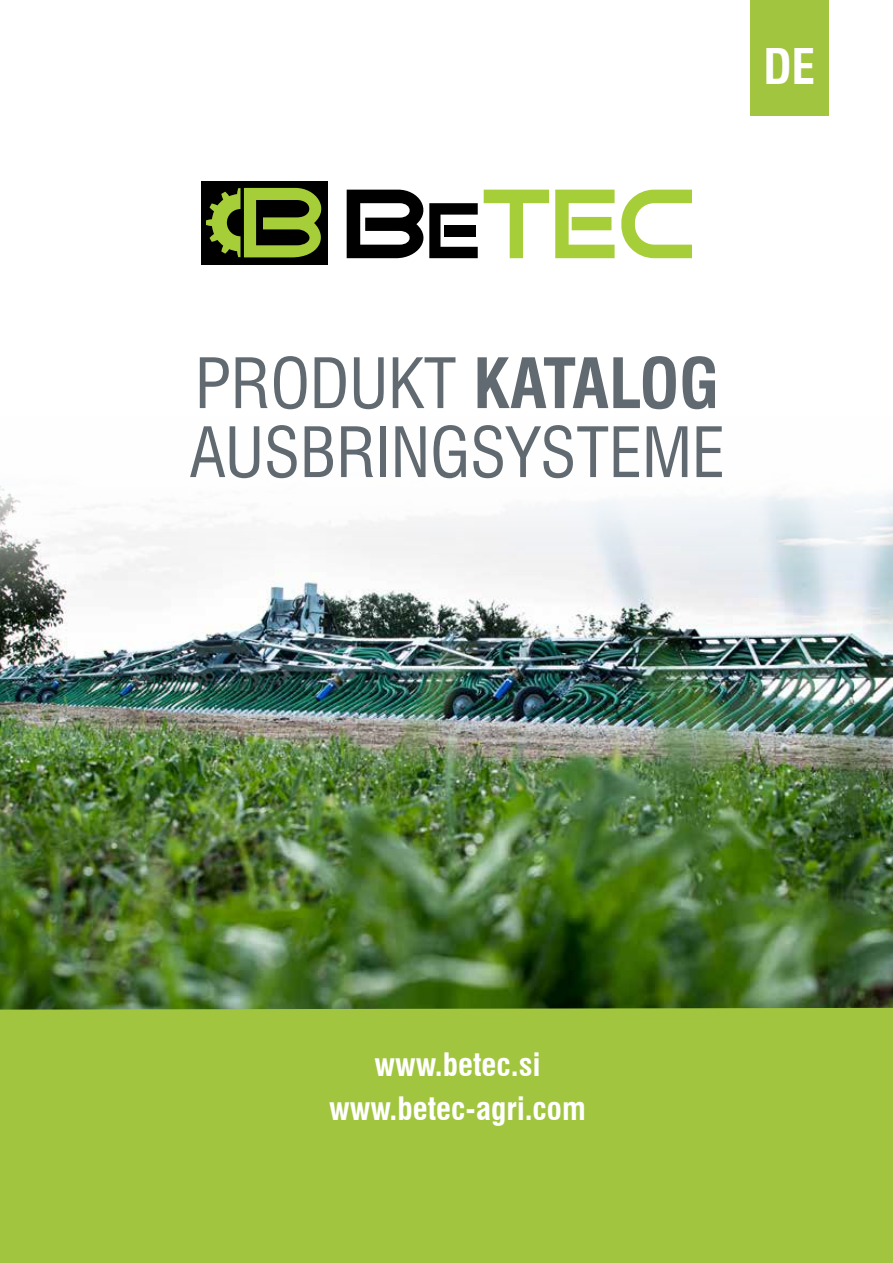
<style>
.page{position:relative;width:893px;height:1263px;background:#fff}
.page>*{position:absolute;margin:0;border:0;box-sizing:border-box;transform-origin:0 0}
.t1{font:condensed 67.5px/69px "Swiss 721 BT";color:#606a70}
.t2{font:700 condensed 48px "Swiss 721 BT";color:#fff}
.t3{font:700 condensed 31.5px/43.5px "Swiss 721 BT";color:#fff;text-align:center}
.s1{font-weight:700}
</style>
<div class="page">
<img style="left:0;top:486px;width:893px;height:522px">
<svg style="left:347px;top:190px;width:131px;height:68px"></svg>
<svg style="left:484px;top:190px;width:65px;height:68px"></svg>
<svg style="left:555px;top:190px;width:60px;height:68px"></svg>
<svg style="left:621px;top:190px;width:70px;height:68px"></svg>
<div style="left:201px;top:181px;width:127px;height:83px;background:#000"></div>
<svg style="left:206px;top:188px;width:116px;height:69px"></svg>
<div style="left:0;top:1008px;width:893px;height:255px;background:#a1c53f"></div>
<div style="left:750px;top:0;width:78px;height:115px;background:#a1c53f"></div>
<h2 class="t2" style="left:763px;top:38px;width:53px">DE</h2>
<h1 class="t1" style="left:189px;top:349px;width:537px">PRODUKT <span class="s1">KATALOG<br></span>AUSBRINGSYSTEME</h1>
<p class="t3" style="left:329px;top:1043px;width:258px">www.betec.si www.betec-agri.com</p>
</div>
